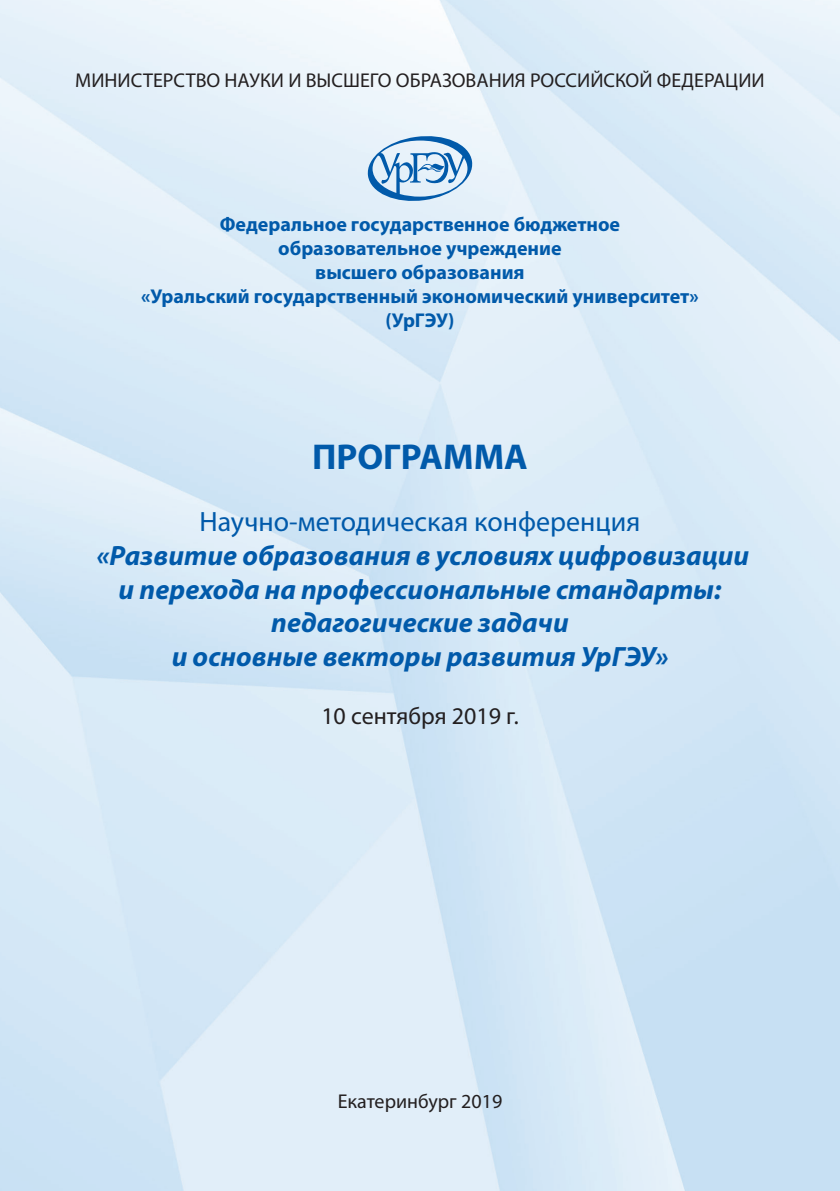
<style>
.page{position:relative;width:840px;height:1191px;background:#fff}
.page>*{position:absolute;margin:0;border:0;box-sizing:border-box;transform-origin:0 0}
.t1{font:700 36px "Myriad Pro";color:#015aaa}
.t2{font:italic 700 28px/33.6px "Myriad Pro";color:#015aaa;text-align:center}
.t3{font:28px "Myriad Pro";color:#015aaa}
.t4{font:24px "Myriad Pro";color:#231f20}
.t5{font:700 20px "Myriad Pro";color:#015aaa}
.t6{font:20px "Myriad Pro";color:#231f20}
</style>
<div class="page">
<svg style="left:365px;top:133px;width:109px;height:71px;background:#abcae5"></svg>
<p class="t6" style="left:75px;top:69px;width:690px">МИНИСТЕРСТВО НАУКИ И ВЫСШЕГО ОБРАЗОВАНИЯ РОССИЙСКОЙ ФЕДЕРАЦИИ</p>
<p class="t5" style="left:220px;top:213px;width:401px">Федеральное государственное бюджетное</p>
<p class="t5" style="left:278px;top:237px;width:285px">образовательное учреждение</p>
<p class="t5" style="left:315px;top:261px;width:211px">высшего образования</p>
<p class="t5" style="left:141px;top:285px;width:558px">«Уральский государственный экономический университет»</p>
<p class="t5" style="left:385px;top:309px;width:70px">(УрГЭУ)</p>
<p class="t1" style="left:312px;top:437px;width:217px">ПРОГРАММА</p>
<p class="t3" style="left:199px;top:507px;width:442px">Научно-методическая конференция</p>
<p class="t2" style="left:97px;top:539px;width:653px">«Развитие образования в условиях цифровизации и перехода на профессиональные стандарты: педагогические задачи<br>и основные векторы развития УрГЭУ»</p>
<p class="t4" style="left:321px;top:702px;width:199px">10 сентября 2019 г.</p>
<p class="t6" style="left:337px;top:1090px;width:166px">Екатеринбург 2019</p>
</div>
